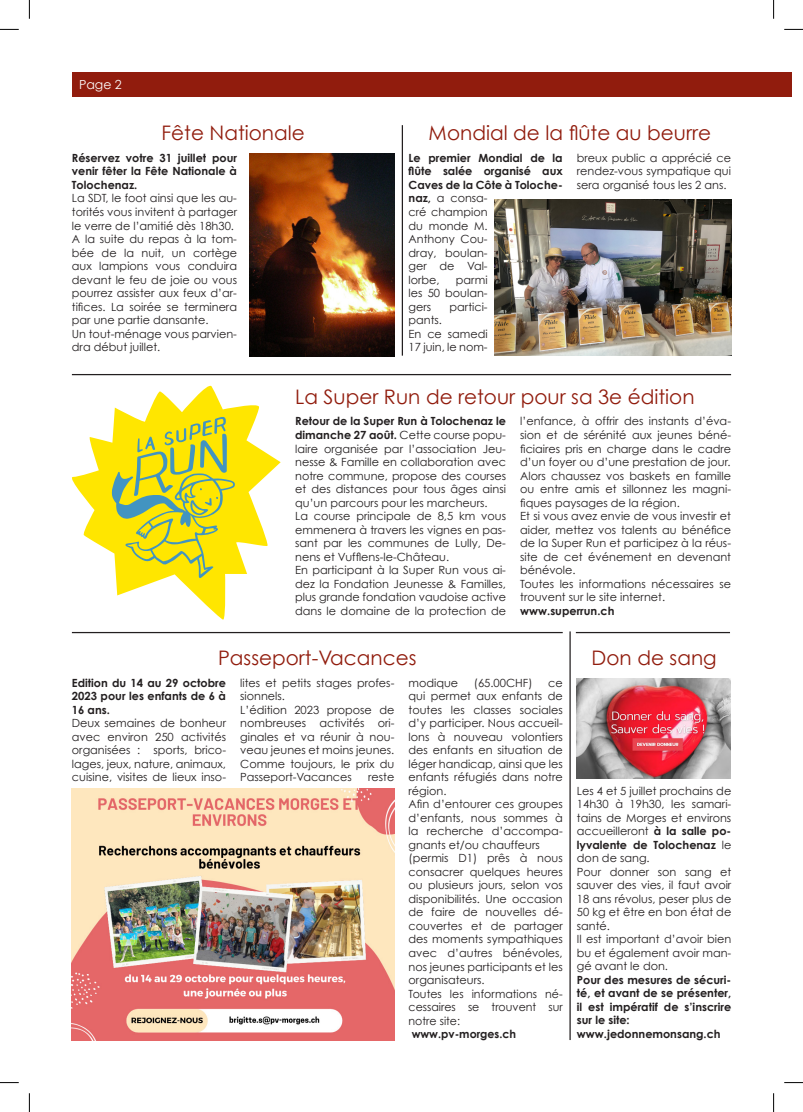
<style>
.page{position:relative;width:803px;height:1112px;background:#fff}
.page>*{position:absolute;margin:0;border:0;box-sizing:border-box;transform-origin:0 0}
.t1{font:20px "Century Gothic";color:#911c0d}
.t2{font:12.5px "Century Gothic";color:#fff}
.t3{font:11.25px/13.5px "Century Gothic";color:#231f20;text-align:justify}
.t4{font:700 11.25px/13.5px "Century Gothic";color:#231f20;text-align:justify}
.s1{font-weight:400}
.s2{font-weight:700}
</style>
<div class="page">
<div style="left:72px;top:72px;width:719px;height:25px;background:#911c0d"></div>
<hr style="left:72px;top:631px;width:491px;height:2px;background:#231f20">
<svg style="left:72px;top:385px;width:209px;height:234px"></svg>
<svg style="left:112px;top:417px;width:123px;height:161px;background:#d7d52b"></svg>
<hr style="left:72px;top:374px;width:659px;height:1px;background:#231f20">
<img style="left:249px;top:153px;width:145px;height:203px">
<img style="left:72px;top:788px;width:322px;height:251px">
<img style="left:495px;top:199px;width:236px;height:156px">
<hr style="left:402px;top:125px;width:1px;height:230px;background:#231f20">
<hr style="left:569px;top:631px;width:2px;height:408px;background:#231f20">
<hr style="left:576px;top:631px;width:154px;height:2px;background:#231f20">
<img style="left:577px;top:678px;width:153px;height:100px">
<svg style="left:0;top:29px;width:19px;height:1px"></svg>
<svg style="left:784px;top:29px;width:19px;height:1px"></svg>
<svg style="left:0;top:1082px;width:19px;height:1px"></svg>
<svg style="left:784px;top:1082px;width:19px;height:1px"></svg>
<svg style="left:29px;top:0;width:1px;height:19px"></svg>
<svg style="left:29px;top:1093px;width:1px;height:18px"></svg>
<svg style="left:773px;top:0;width:1px;height:19px"></svg>
<svg style="left:773px;top:1093px;width:1px;height:18px"></svg>
<p class="t2" style="left:79px;top:77px;width:44px">Page 2</p>
<p class="t1" style="left:162px;top:121px;width:145px">Fête Nationale</p>
<p class="t4" style="left:72px;top:151px;width:167px">Réservez votre 31 juillet pour venir fêter la Fête Nationale à Tolochenaz.</p>
<p class="t3" style="left:72px;top:191px;width:167px">La SDT, le foot ainsi que les au&shy;torités vous invitent à partager le verre de l’amitié dès 18h30.</p>
<p class="t3" style="left:72px;top:232px;width:167px">A la suite du repas à la tom&shy;bée de la nuit, un cortège aux lampions vous conduira devant le feu de joie ou vous pourrez assister aux feux d’ar&shy;tifices. La soirée se terminera par une partie dansante.</p>
<p class="t3" style="left:72px;top:326px;width:167px">Un tout-ménage vous parvien&shy;dra début juillet.</p>
<p class="t1" style="left:429px;top:121px;width:284px">Mondial de la flûte au beurre</p>
<p class="t4" style="left:409px;top:151px;width:156px;text-align:left">Le premier Mondial de la flûte salée organisé aux<br>Caves de la Côte à Toloche&shy;naz, <span class="s1">a consa-<br>cré champion<br>du monde M.<br>Anthony Cou-<br>dray, boulan-<br>ger de Val-<br>lorbe,</span></p>
<p class="t3" style="left:577px;top:151px;width:156px">breux public a apprécié ce rendez-vous sympatique qui sera organisé tous les 2 ans.</p>
<p class="t3" style="left:409px;top:272px;width:81px;text-indent:47px">parmi les 50 boulan&shy;gers</p>
<p class="t3" style="left:450px;top:299px;width:40px">partici-</p>
<p class="t3" style="left:409px;top:313px;width:35px">pants.</p>
<p class="t3" style="left:409px;top:326px;width:81px">En ce samedi<br>17 juin, le nom-</p>
<p class="t1" style="left:295px;top:384px;width:401px">La Super Run de retour pour sa 3e édition</p>
<p class="t3" style="left:295px;top:414px;width:212px"><span class="s2">Retour de la Super Run à Tolochenaz le dimanche 27 août.</span> Cette course popu&shy;laire organisée par l’association Jeu&shy;nesse &amp; Famille en collaboration avec notre commune, propose des courses et des distances pour tous âges ainsi qu’un parcours pour les marcheurs.</p>
<p class="t3" style="left:295px;top:509px;width:212px">La course principale de 8,5 km vous emmenera à travers les vignes en pas&shy;sant par les communes de Lully, De&shy;nens et Vufflens-le-Château.</p>
<p class="t3" style="left:295px;top:563px;width:212px">En participant à la Super Run vous ai&shy;dez la Fondation Jeunesse &amp; Familles, plus grande fondation vaudoise active dans le domaine de la protection de</p>
<p class="t1" style="left:218px;top:645px;width:200px">Passeport-Vacances</p>
<p class="t3" style="left:520px;top:414px;width:212px">l’enfance, à offrir des instants d’éva&shy;sion et de sérénité aux jeunes béné&shy;ficiaires pris en charge dans le cadre d’un foyer ou d’une prestation de jour.</p>
<p class="t3" style="left:520px;top:468px;width:212px">Alors chaussez vos baskets en famille ou entre amis et sillonnez les magni&shy;fiques paysages de la région.</p>
<p class="t3" style="left:520px;top:509px;width:212px">Et si vous avez envie de vous investir et aider, mettez vos talents au bénéfice de la Super Run et participez à la réus&shy;site de cet événement en devenant bénévole.</p>
<p class="t3" style="left:520px;top:576px;width:212px">Toutes les informations nécessaires se trouvent sur le site internet.</p>
<p class="t4" style="left:520px;top:603px;width:96px">www.superrun.ch</p>
<p class="t1" style="left:592px;top:645px;width:127px">Don de sang</p>
<p class="t4" style="left:72px;top:675px;width:156px">Edition du 14 au 29 octobre 2023 pour les enfants de 6 à 16 ans.</p>
<p class="t3" style="left:72px;top:716px;width:156px">Deux semaines de bonheur avec environ 250 activités organisées : sports, brico&shy;lages, jeux, nature, animaux, cuisine, visites de lieux inso-</p>
<p class="t3" style="left:240px;top:675px;width:156px">lites et petits stages profes&shy;sionnels.</p>
<p class="t3" style="left:240px;top:702px;width:156px">L’édition 2023 propose de nombreuses activités ori&shy;ginales et va réunir à nou&shy;veau jeunes et moins jeunes.<br>Comme toujours, le prix du Passeport-Vacances</p>
<p class="t3" style="left:368px;top:770px;width:28px">reste</p>
<p class="t3" style="left:409px;top:675px;width:51px">modique</p>
<p class="t3" style="left:474px;top:675px;width:60px">(65.00CHF)</p>
<p class="t3" style="left:409px;top:675px;width:156px;text-indent:140px">ce qui permet aux enfants de toutes les classes sociales d’y participer. Nous accueil&shy;lons à nouveau volontiers des enfants en situation de léger handicap, ainsi que les enfants réfugiés dans notre région.</p>
<p class="t3" style="left:409px;top:797px;width:156px">Afin d’entourer ces groupes d’enfants, nous sommes à la recherche d’accompa&shy;gnants et/ou chauffeurs</p>
<p class="t3" style="left:409px;top:851px;width:156px">(permis D1) prês à nous consacrer quelques heures ou plusieurs jours, selon vos disponibilités. Une occasion de faire de nouvelles dé&shy;couvertes et de partager des moments sympathiques avec d’autres bénévoles, nos jeunes participants et les organisateurs.</p>
<p class="t3" style="left:409px;top:986px;width:156px">Toutes les informations né&shy;cessaires se trouvent sur notre site:</p>
<p class="t4" style="left:412px;top:1026px;width:106px">www.pv-morges.ch</p>
<p class="t3" style="left:577px;top:783px;width:156px">Les 4 et 5 juillet prochains de 14h30 à 19h30, les samari&shy;tains de Morges et environs accueilleront <span class="s2">à la salle po&shy;lyvalente de Tolochenaz</span> le don de sang.</p>
<p class="t3" style="left:577px;top:864px;width:156px">Pour donner son sang et sauver des vies, il faut avoir 18 ans révolus, peser plus de 50 kg et être en bon état de santé.</p>
<p class="t3" style="left:577px;top:932px;width:156px">Il est important d’avoir bien bu et également avoir man&shy;gé avant le don.</p>
<p class="t4" style="left:577px;top:972px;width:156px">Pour des mesures de sécuri&shy;té, et avant de se présenter, il est impératif de s’inscrire sur le site:</p>
<p class="t4" style="left:577px;top:1026px;width:145px">www.jedonnemonsang.ch</p>
</div>
